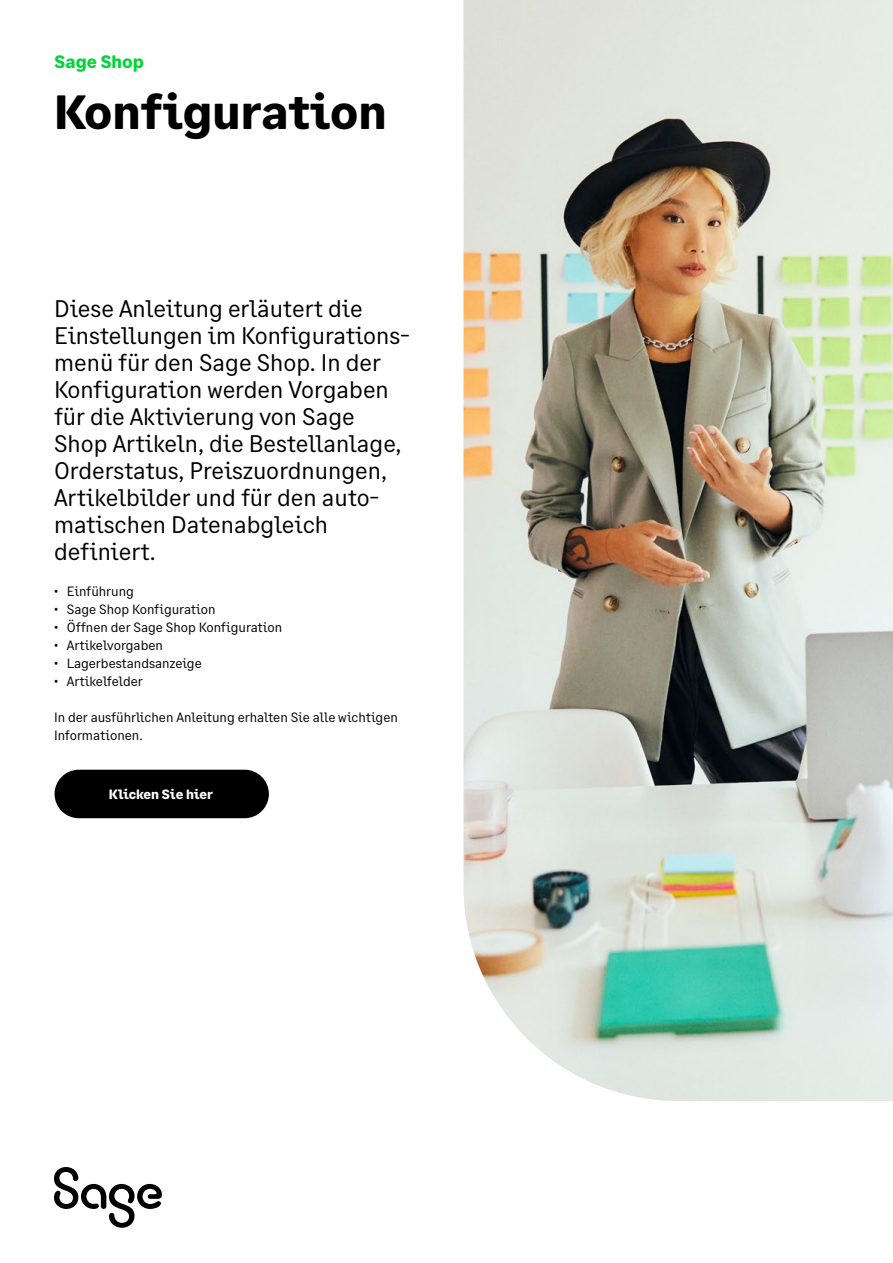
<style>
.page{position:relative;width:893px;height:1263px;background:#fff}
.page>*{position:absolute;margin:0;border:0;box-sizing:border-box;transform-origin:0 0}
.t1{font:700 48px "Sage Text";letter-spacing:-.005em;color:#000}
.t2{font:24px/27px "Sage Text";color:#000}
.t3{font:700 18px "Sage Text";color:#00d639}
.t4{font:13.5px/18px "Sage Text";color:#000}
.t5{font:700 13.5px "Sage Text";letter-spacing:-.01em;color:#fff}
</style>
<div class="page">
<div style="left:55px;top:770px;width:214px;height:48px;background:#000;border-radius:24px"></div>
<img style="left:463px;top:0;width:430px;height:1101px">
<svg style="left:54px;top:1167px;width:108px;height:61px"></svg>
<p class="t3" style="left:55px;top:51px;width:91px">Sage Shop</p>
<h1 class="t1" style="left:54px;top:82px;width:334px">Konfiguration</h1>
<p class="t2" style="left:54px;top:295px;width:357px">Diese Anleitung erläutert die<br>Einstellungen im Konfigurations&shy;menü für den Sage Shop. In der<br>Konfiguration werden Vorgaben für die Aktivierung von Sage<br>Shop Artikeln, die Bestellanlage,<br>Orderstatus, Preiszuordnungen,<br>Artikelbilder und für den auto&shy;matischen Datenabgleich definiert.</p>
<p class="t4" style="left:54px;top:582px;width:81px">• Einführung</p>
<p class="t4" style="left:54px;top:600px;width:163px">• Sage Shop Konfiguration</p>
<p class="t4" style="left:54px;top:618px;width:230px">• Öffnen der Sage Shop Konfiguration</p>
<p class="t4" style="left:54px;top:636px;width:111px">• Artikelvorgaben</p>
<p class="t4" style="left:54px;top:654px;width:149px">• Lagerbestandsanzeige</p>
<p class="t4" style="left:54px;top:672px;width:90px">• Artikelfelder</p>
<p class="t4" style="left:54px;top:708px;width:345px">In der ausführlichen Anleitung erhalten Sie alle wichtigen<br>Informationen.</p>
<p class="t5" style="left:109px;top:786px;width:106px">Klicken Sie hier</p>
</div>
